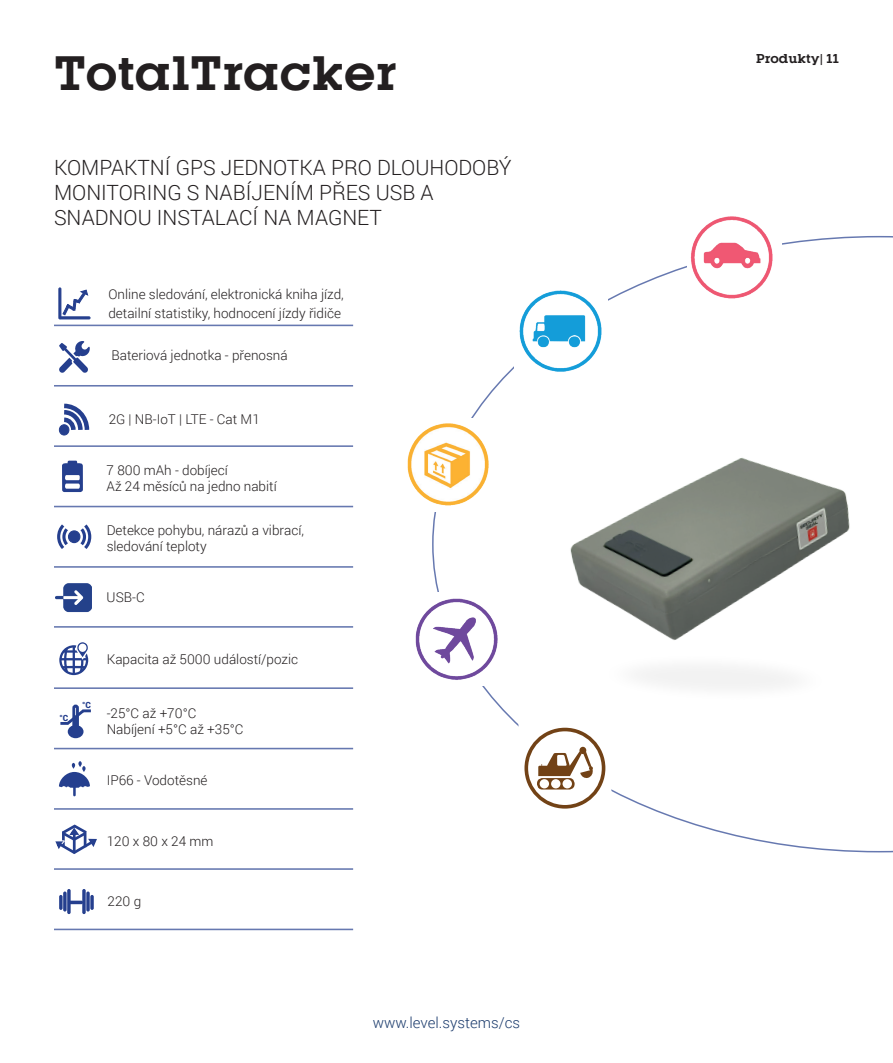
<style>
.page{position:relative;width:893px;height:1063px;background:#fff}
.page>*{position:absolute;margin:0;border:0;box-sizing:border-box;transform-origin:0 0}
.t1{font:700 45px "Kettering 105";color:#231f20}
.t2{font:300 21px/25.2px "Roboto";color:#231f20}
.t3{font:300 15px "Roboto";color:#1c3c6d}
.t4{font:300 13.5px/16.2px "Roboto";color:#231f20}
.t5{font:700 12px "Kettering 105";color:#231f20}
.t6{font:900 8.55px "Roboto";color:#253f8e}
</style>
<div class="page">
<div style="left:59px;top:425px;width:10px;height:10px;border:1px solid #253f8e;border-radius:50%"></div>
<svg style="left:60px;top:403px;width:30px;height:31px"></svg>
<svg style="left:62px;top:461px;width:21px;height:31px"></svg>
<div style="left:69px;top:531px;width:11px;height:12px;background:#253f8e;border-radius:50%"></div>
<div style="left:68px;top:530px;width:12px;height:13px;border:1px solid #253f8e;border-radius:50%"></div>
<svg style="left:57px;top:524px;width:14px;height:25px"></svg>
<svg style="left:77px;top:524px;width:15px;height:25px"></svg>
<div style="left:68px;top:725px;width:16px;height:13px;background:#253f8e;border-radius:50%"></div>
<div style="left:72px;top:705px;width:7px;height:27px;border:3px solid #253f8e;border-radius:2px"></div>
<svg style="left:60px;top:707px;width:31px;height:21px"></svg>
<svg style="left:59px;top:642px;width:30px;height:34px"></svg>
<svg style="left:59px;top:761px;width:31px;height:35px"></svg>
<svg style="left:59px;top:895px;width:4px;height:15px"></svg>
<svg style="left:63px;top:892px;width:4px;height:20px"></svg>
<svg style="left:67px;top:889px;width:4px;height:25px"></svg>
<svg style="left:90px;top:895px;width:4px;height:15px"></svg>
<svg style="left:86px;top:892px;width:4px;height:20px"></svg>
<svg style="left:82px;top:889px;width:4px;height:25px"></svg>
<hr style="left:68px;top:901px;width:15px;height:3px;background:#253f8e;border-radius:2px">
<svg style="left:55px;top:824px;width:42px;height:30px"></svg>
<svg style="left:59px;top:341px;width:31px;height:32px"></svg>
<hr style="left:54px;top:325px;width:299px;height:1px;background:#253f8e">
<hr style="left:54px;top:385px;width:299px;height:2px;background:#253f8e">
<hr style="left:54px;top:445px;width:299px;height:2px;background:#253f8e">
<hr style="left:54px;top:506px;width:299px;height:1px;background:#253f8e">
<hr style="left:54px;top:566px;width:299px;height:2px;background:#253f8e">
<hr style="left:54px;top:687px;width:299px;height:2px;background:#253f8e">
<hr style="left:54px;top:748px;width:299px;height:1px;background:#253f8e">
<hr style="left:54px;top:808px;width:299px;height:2px;background:#253f8e">
<svg style="left:63px;top:290px;width:25px;height:25px"></svg>
<div style="left:59px;top:288px;width:2px;height:31px;border:1px solid #253f8e"></div>
<div style="left:60px;top:317px;width:30px;height:2px;border:1px solid #253f8e"></div>
<hr style="left:54px;top:626px;width:299px;height:2px;background:#253f8e">
<img style="left:55px;top:583px;width:36px;height:30px">
<img style="left:698px;top:216px;width:67px;height:18px">
<img style="left:407px;top:423px;width:82px;height:83px">
<img style="left:415px;top:598px;width:81px;height:82px">
<svg style="left:524px;top:755px;width:82px;height:54px"></svg>
<img style="left:496px;top:234px;width:397px;height:521px">
<hr style="left:54px;top:868px;width:299px;height:2px;background:#253f8e">
<hr style="left:54px;top:929px;width:299px;height:1px;background:#253f8e">
<img style="left:599px;top:649px;width:233px;height:58px">
<h1 class="t1" style="left:54px;top:45px;width:344px">TotalTracker</h1>
<p class="t5" style="left:756px;top:52px;width:84px">Produkty| 11</p>
<h2 class="t2" style="left:54px;top:154px;width:459px">KOMPAKTNÍ GPS JEDNOTKA PRO DLOUHODOBÝ<br>MONITORING S NABÍJENÍM PŘES USB A<br>SNADNOU INSTALACÍ NA MAGNET</h2>
<p class="t4" style="left:108px;top:284px;width:237px;line-height:19.5px">Online sledování, elektronická kniha jízd, detailní statistiky, hodnocení jízdy řidiče</p>
<p class="t4" style="left:111px;top:347px;width:178px">Bateriová jednotka - přenosná</p>
<p class="t4" style="left:109px;top:410px;width:153px">2G | NB-IoT | LTE - Cat M1</p>
<p class="t4" style="left:107px;top:461px;width:172px">7 800 mAh - dobíjecí<br>Až 24 měsíců na jedno nabití</p>
<p class="t4" style="left:107px;top:522px;width:199px">Detekce pohybu, nárazů a vibrací, sledování teploty</p>
<p class="t4" style="left:107px;top:588px;width:40px">USB-C</p>
<p class="t6" style="left:59px;top:712px;width:10px">°C</p>
<p class="t6" style="left:82px;top:699px;width:10px">°C</p>
<p class="t4" style="left:107px;top:650px;width:193px">Kapacita až 5000 událostí/pozic</p>
<p class="t4" style="left:107px;top:705px;width:138px">-25°C až +70°C<br>Nabíjení +5°C až +35°C</p>
<p class="t4" style="left:107px;top:772px;width:102px">IP66 - Vodotěsné</p>
<p class="t4" style="left:107px;top:833px;width:108px">120 x 80 x 24 mm</p>
<p class="t4" style="left:108px;top:893px;width:35px">220 g</p>
<p class="t3" style="left:373px;top:1012px;width:149px">www.level.systems/cs</p>
</div>
